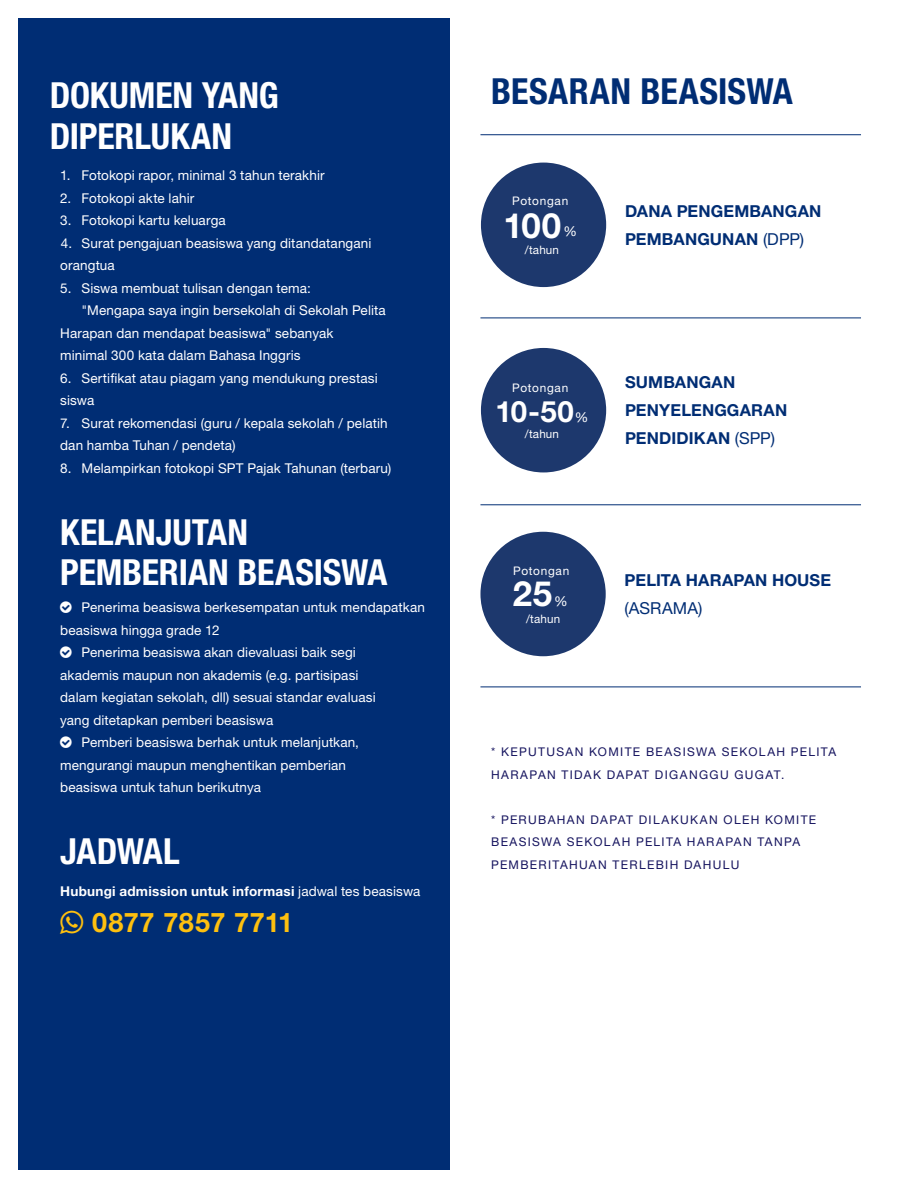
<style>
.page{position:relative;width:918px;height:1188px;background:#fff}
.page>*{position:absolute;margin:0;border:0;box-sizing:border-box;transform-origin:0 0}
.t1{font:700 condensed 36px/40.5px "Helvetica Neue LT Std";letter-spacing:-.005em;color:#fff}
.t2{font:700 condensed 36px "Helvetica Neue LT Std";letter-spacing:.01em;color:#002d74}
.t3{font:700 34.8px "Helvetica Neue LT Std";color:#fff}
.t4{font:700 29.4px "Helvetica Neue LT Std";color:#fff}
.t5{font:700 27px "Helvetica Neue LT Std";letter-spacing:.02em;color:#fec00f}
.t6{font:700 16.5px/27.8px "Helvetica Neue LT Std";letter-spacing:.01em;color:#002d74}
.t7{font:16.5px "Helvetica Neue LT Std";letter-spacing:.005em;color:#002d74}
.t8{font:13.65px "Helvetica Neue LT Std";color:#fff}
.t9{font:13.5px/22.5px "Helvetica Neue LT Std";letter-spacing:.01em;color:#fff}
.t10{font:700 13.5px "Helvetica Neue LT Std";letter-spacing:.02em;color:#fff}
.t11{font:12px/22.5px "Helvetica Neue LT Std";letter-spacing:.115em;color:#16145f}
.t12{font:11.85px "Helvetica Neue LT Std";letter-spacing:.065em;color:#fff}
.t13{font:11.7px "Helvetica Neue LT Std";letter-spacing:.015em;color:#fff}
.s1{font-weight:400}
.s2{font-weight:400;font-size:13.65px}
</style>
<div class="page">
<div style="left:18px;top:18px;width:432px;height:1152px;background:#002d74"></div>
<hr style="left:480px;top:134px;width:381px;height:1px;background:#002d74">
<hr style="left:480px;top:318px;width:381px;height:1px;background:#002d74">
<hr style="left:480px;top:505px;width:381px;height:1px;background:#002d74">
<hr style="left:480px;top:687px;width:381px;height:1px;background:#002d74">
<div style="left:481px;top:163px;width:125px;height:124px;background:#1d386d;border-radius:50%"></div>
<div style="left:481px;top:348px;width:125px;height:124px;background:#1d386d;border-radius:50%"></div>
<div style="left:480px;top:532px;width:126px;height:124px;background:#1d386d;border-radius:50%"></div>
<h1 class="t1" style="left:50px;top:74px;width:231px">DOKUMEN YANG<br>DIPERLUKAN</h1>
<p class="t9" style="left:60px;top:164px;width:266px">1. Fotokopi rapor, minimal 3 tahun terakhir</p>
<p class="t9" style="left:60px;top:186px;width:136px">2. Fotokopi akte lahir</p>
<p class="t9" style="left:60px;top:209px;width:167px">3. Fotokopi kartu keluarga</p>
<p class="t9" style="left:60px;top:231px;width:313px">4. Surat pengajuan beasiswa yang ditandatangani orangtua</p>
<p class="t9" style="left:60px;top:276px;width:252px">5. Siswa membuat tulisan dengan tema:</p>
<p class="t9" style="left:82px;top:299px;width:306px">"Mengapa saya ingin bersekolah di Sekolah Pelita</p>
<p class="t9" style="left:60px;top:321px;width:275px">Harapan dan mendapat beasiswa" sebanyak</p>
<p class="t9" style="left:60px;top:344px;width:242px">minimal 300 kata dalam Bahasa Inggris</p>
<p class="t9" style="left:60px;top:366px;width:319px">6. Sertifikat atau piagam yang mendukung prestasi siswa</p>
<p class="t9" style="left:60px;top:411px;width:329px">7. Surat rekomendasi (guru / kepala sekolah / pelatih dan hamba Tuhan / pendeta)</p>
<p class="t9" style="left:60px;top:456px;width:333px">8. Melampirkan fotokopi SPT Pajak Tahunan (terbaru)</p>
<h1 class="t1" style="left:60px;top:511px;width:329px">KELANJUTAN<br>PEMBERIAN BEASISWA</h1>
<p class="t9" style="left:82px;top:596px;width:345px">Penerima beasiswa berkesempatan untuk mendapatkan</p>
<p class="t9" style="left:60px;top:618px;width:161px">beasiswa hingga grade 12</p>
<p class="t9" style="left:82px;top:641px;width:276px">Penerima beasiswa akan dievaluasi baik segi</p>
<p class="t9" style="left:60px;top:663px;width:300px">akademis maupun non akademis (e.g. partisipasi</p>
<p class="t9" style="left:60px;top:686px;width:317px">dalam kegiatan sekolah, dll) sesuai standar evaluasi</p>
<p class="t9" style="left:60px;top:708px;width:215px">yang ditetapkan pemberi beasiswa</p>
<p class="t9" style="left:82px;top:731px;width:279px">Pemberi beasiswa berhak untuk melanjutkan,</p>
<p class="t9" style="left:60px;top:753px;width:287px">mengurangi maupun menghentikan pemberian</p>
<p class="t9" style="left:60px;top:776px;width:202px">beasiswa untuk tahun berikutnya</p>
<h1 class="t1" style="left:60px;top:830px;width:121px">JADWAL</h1>
<p class="t10" style="left:60px;top:882px;width:362px">Hubungi admission untuk informasi <span class="s1">jadwal tes beasiswa</span></p>
<h3 class="t5" style="left:92px;top:905px;width:203px">0877 7857 7711</h3>
<h1 class="t2" style="left:491px;top:69px;width:303px">BESARAN BEASISWA</h1>
<p class="t12" style="left:512px;top:194px;width:58px">Potongan</p>
<h2 class="t3" style="left:503px;top:204px;width:59px">100</h2>
<p class="t8" style="left:564px;top:223px;width:15px">%</p>
<p class="t13" style="left:525px;top:243px;width:36px">/tahun</p>
<p class="t6" style="left:625px;top:197px;width:198px">DANA PENGEMBANGAN<br>PEMBANGUNAN <span class="s1">(DPP)</span></p>
<p class="t12" style="left:512px;top:381px;width:58px">Potongan</p>
<h3 class="t4" style="left:496px;top:394px;width:94px">10-50<span class="s2">%</span></h3>
<p class="t13" style="left:525px;top:427px;width:36px">/tahun</p>
<p class="t6" style="left:625px;top:368px;width:164px">SUMBANGAN<br>PENYELENGGARAN<br>PENDIDIKAN <span class="s1">(SPP)</span></p>
<p class="t12" style="left:513px;top:563px;width:58px">Potongan</p>
<h2 class="t3" style="left:513px;top:572px;width:41px">25</h2>
<p class="t8" style="left:554px;top:593px;width:15px">%</p>
<p class="t13" style="left:526px;top:612px;width:36px">/tahun</p>
<p class="t6" style="left:625px;top:566px;width:208px">PELITA HARAPAN HOUSE</p>
<p class="t7" style="left:625px;top:598px;width:79px">(ASRAMA)</p>
<p class="t11" style="left:491px;top:740px;width:347px">* KEPUTUSAN KOMITE BEASISWA SEKOLAH PELITA<br>HARAPAN TIDAK DAPAT DIGANGGU GUGAT.</p>
<p class="t11" style="left:491px;top:808px;width:327px">* PERUBAHAN DAPAT DILAKUKAN OLEH KOMITE<br>BEASISWA SEKOLAH PELITA HARAPAN TANPA<br>PEMBERITAHUAN TERLEBIH DAHULU</p>
</div>
